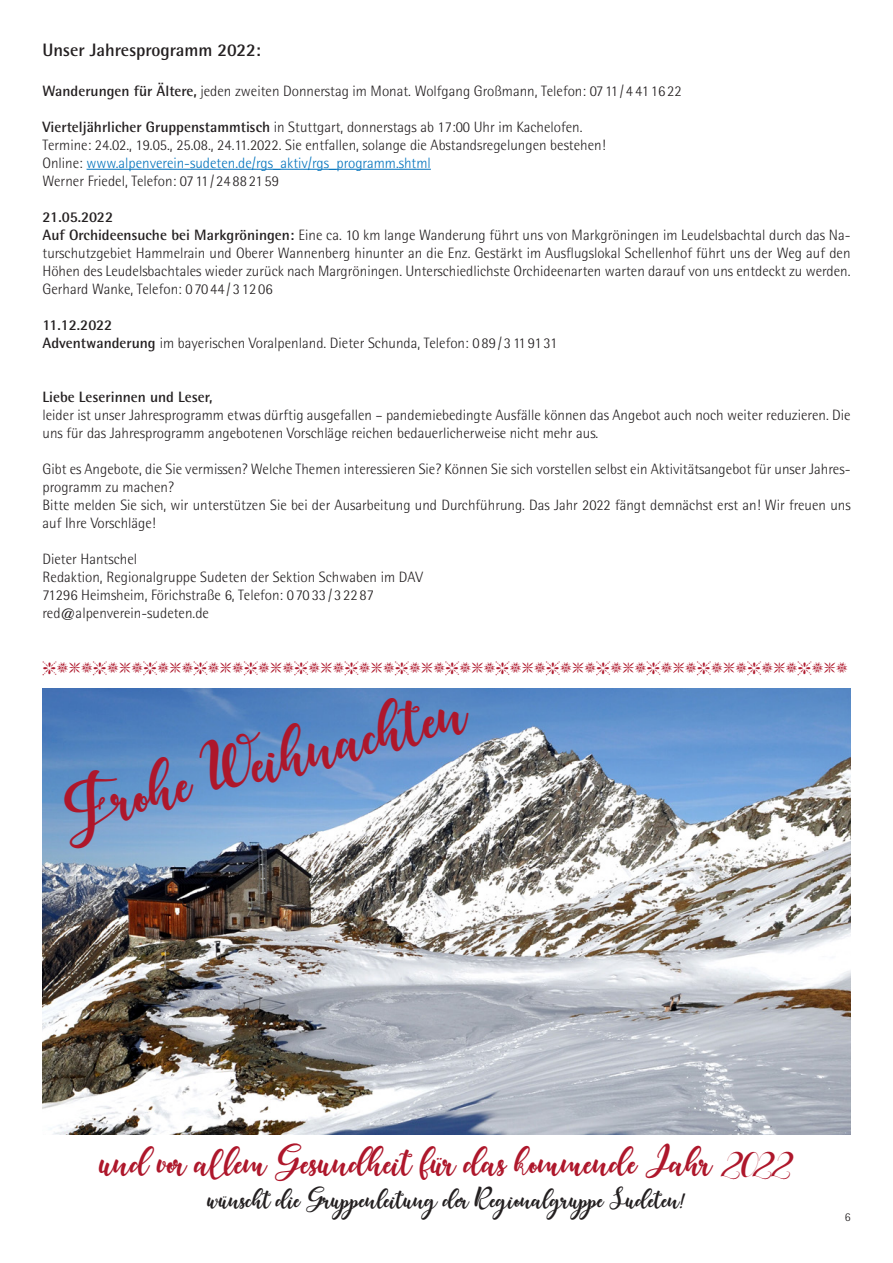
<style>
.page{position:relative;width:893px;height:1263px;background:#fff}
.page>*{position:absolute;margin:0;border:0;box-sizing:border-box;transform-origin:0 0}
.t1{font:21px "stargoods";color:#ae172b}
.t2{font:700 18px "Rotis Semi Sans";color:#231f20}
.t3{font:300 15px/18px "Rotis Semi Sans";color:#231f20}
.t4{font:300 15px "Rotis Semi Sans";color:#0072bc}
.t5{font:700 15px "Rotis Semi Sans";color:#231f20}
.t6{font:12px "stargoods";color:#ae172b}
.t7{font:300 12px "Rotis Semi Sans";color:#231f20}
.t8{font:8.25px "stargoods";color:#231f20}
.s1{font-weight:700}
.s2{color:#231f20}
</style>
<div class="page">
<hr style="left:87px;top:169px;width:344px;height:1px;background:#0072bc">
<img style="left:43px;top:688px;width:807px;height:446px">
<p class="t2" style="left:43px;top:39px;width:220px">Unser Jahresprogramm 2022:</p>
<p class="t3" style="left:43px;top:82px;width:641px"><span class="s1">Wanderungen für Ältere,</span> jeden zweiten Donnerstag im Monat. Wolfgang Großmann, Telefon: 07 11 / 4 41 16 22</p>
<p class="t3" style="left:43px;top:118px;width:542px"><span class="s1">Vierteljährlicher Gruppenstammtisch</span> in Stuttgart, donnerstags ab 17:00 Uhr im Kachelofen.</p>
<p class="t3" style="left:43px;top:136px;width:565px">Termine: 24.02., 19.05., 25.08., 24.11.2022. Sie entfallen, solange die Abstandsregelungen bestehen!</p>
<p class="t4" style="left:43px;top:154px;width:390px"><span class="s2">Online:</span> www.alpenverein-sudeten.de/rgs_aktiv/rgs_programm.shtml</p>
<p class="t3" style="left:43px;top:172px;width:238px">Werner Friedel, Telefon: 07 11 / 24 88 21 59</p>
<p class="t5" style="left:43px;top:207px;width:72px">21.05.2022</p>
<p class="t3" style="left:43px;top:226px;width:809px;text-align:justify"><span class="s1">Auf Orchideensuche bei Markgröningen:</span> Eine ca. 10 km lange Wanderung führt uns von Markgröningen im Leudelsbachtal durch das Na&shy;turschutzgebiet Hammelrain und Oberer Wannenberg hinunter an die Enz. Gestärkt im Ausflugslokal Schellenhof führt uns der Weg auf den Höhen des Leudelsbachtales wieder zurück nach Margröningen. Unterschiedlichste Orchideenarten warten darauf von uns entdeckt zu werden.<br>Gerhard Wanke, Telefon: 0 70 44 / 3 12 06</p>
<p class="t5" style="left:43px;top:315px;width:71px">11.12.2022</p>
<p class="t3" style="left:43px;top:334px;width:516px"><span class="s1">Adventwanderung</span> im bayerischen Voralpenland. Dieter Schunda, Telefon: 0 89 / 3 11 91 31</p>
<p class="t5" style="left:43px;top:387px;width:172px">Liebe Leserinnen und Leser,</p>
<p class="t3" style="left:43px;top:406px;width:809px">leider ist unser Jahresprogramm etwas dürftig ausgefallen – pandemiebedingte Ausfälle können das Angebot auch noch weiter reduzieren. Die uns für das Jahresprogramm angebotenen Vorschläge reichen bedauerlicherweise nicht mehr aus.</p>
<p class="t3" style="left:43px;top:460px;width:809px">Gibt es Angebote, die Sie vermissen? Welche Themen interessieren Sie? Können Sie sich vorstellen selbst ein Aktivitätsangebot für unser Jahres&shy;programm zu machen?</p>
<p class="t3" style="left:43px;top:496px;width:810px">Bitte melden Sie sich, wir unterstützen Sie bei der Ausarbeitung und Durchführung. Das Jahr 2022 fängt demnächst erst an! Wir freuen uns auf Ihre Vorschläge!</p>
<p class="t3" style="left:43px;top:550px;width:96px">Dieter Hantschel</p>
<p class="t3" style="left:43px;top:568px;width:382px">Redaktion, Regionalgruppe Sudeten der Sektion Schwaben im DAV</p>
<p class="t3" style="left:43px;top:586px;width:333px">71296 Heimsheim, Förichstraße 6, Telefon: 0 70 33 / 3 22 87</p>
<p class="t3" style="left:43px;top:604px;width:168px">red@alpenverein-sudeten.de</p>
<p class="t1" style="left:59px;top:803px;width:419px;rotate:-14deg">Frohe Weihnachten</p>
<p class="t6" style="left:99px;top:1158px;width:696px">undvor allem Gesundheit für das kommende Jahr 2022</p>
<p class="t8" style="left:208px;top:1196px;width:479px">wünscht die Gruppenleitung der Regionalgruppe Sudeten!</p>
<p class="t7" style="left:845px;top:1210px;width:7px">6</p>
</div>
